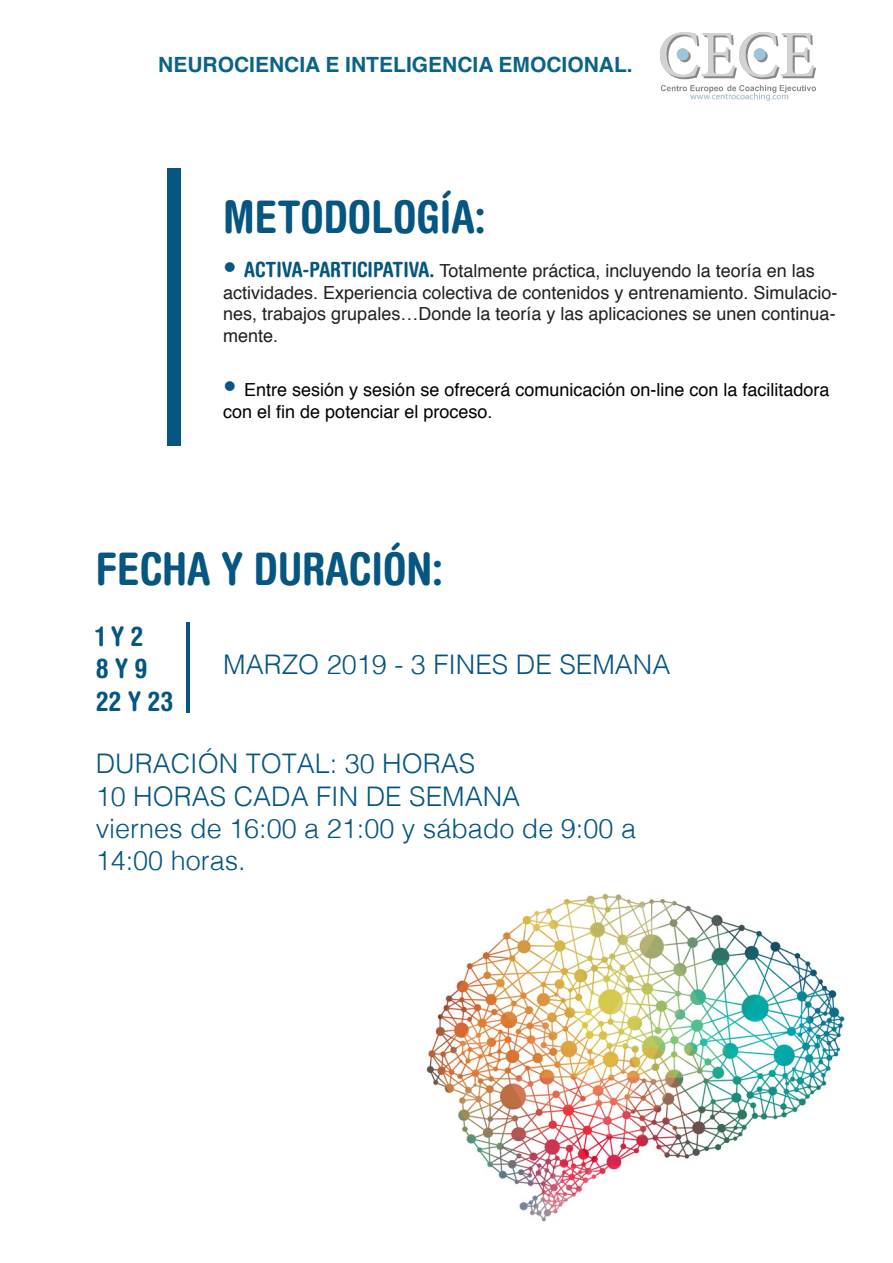
<style>
.page{position:relative;width:893px;height:1263px;background:#fff}
.page>*{position:absolute;margin:0;border:0;box-sizing:border-box;transform-origin:0 0}
.t1{font:700 condensed 45px "Helvetica Rounded LT Std";color:#055680}
.t2{font:300 27px/32.4px "Helvetica";color:#055680}
.t3{font:700 condensed 27px "Helvetica Rounded LT Std";color:#055680}
.t4{font:700 21px "Helvetica";color:#0b6487}
.t5{font:18px/21.6px "Helvetica";color:#231f20}
.t6{font:18px/21.6px "Helvetica";color:#000}
.s1{font-weight:300;font-size:27px;color:#055680}
.s2{font-family:"Helvetica Rounded LT Std";font-weight:700;font-stretch:condensed;font-size:21px;color:#055680}
</style>
<div class="page">
<img style="left:660px;top:33px;width:156px;height:68px">
<hr style="left:186px;top:622px;width:3px;height:91px;background:#055680">
<div style="left:167px;top:168px;width:14px;height:277px;background:#055680"></div>
<img style="left:426px;top:893px;width:419px;height:329px">
<p class="t4" style="left:158px;top:48px;width:476px">NEUROCIENCIA E INTELIGENCIA EMOCIONAL.</p>
<p class="t1" style="left:223px;top:189px;width:264px">METODOLOGÍA:</p>
<p class="t5" style="left:223px;top:261px;width:616px"><span class="s1">•</span> <span class="s2">ACTIVA-PARTICIPATIVA.</span> Totalmente práctica, incluyendo la teoría en las actividades. Experiencia colectiva de contenidos y entrenamiento. Simulacio&shy;nes, trabajos grupales…Donde la teoría y las aplicaciones se unen continua&shy;mente.</p>
<p class="t6" style="left:223px;top:379px;width:608px"><span class="s1">•</span> Entre sesión y sesión se ofrecerá comunicación on-line con la facilitadora con el fin de potenciar el proceso.</p>
<p class="t1" style="left:96px;top:541px;width:349px">FECHA Y DURACIÓN:</p>
<p class="t3" style="left:96px;top:620px;width:49px">1 Y 2</p>
<p class="t3" style="left:96px;top:652px;width:53px">8 Y 9</p>
<p class="t3" style="left:96px;top:685px;width:79px">22 Y 23</p>
<p class="t2" style="left:223px;top:646px;width:449px">MARZO 2019 - 3 FINES DE SEMANA</p>
<p class="t2" style="left:96px;top:745px;width:381px">DURACIÓN TOTAL: 30 HORAS</p>
<p class="t2" style="left:96px;top:778px;width:426px">10 HORAS CADA FIN DE SEMANA</p>
<p class="t2" style="left:96px;top:810px;width:542px">viernes de 16:00 a 21:00 y sábado de 9:00 a<br>14:00 horas.</p>
</div>
